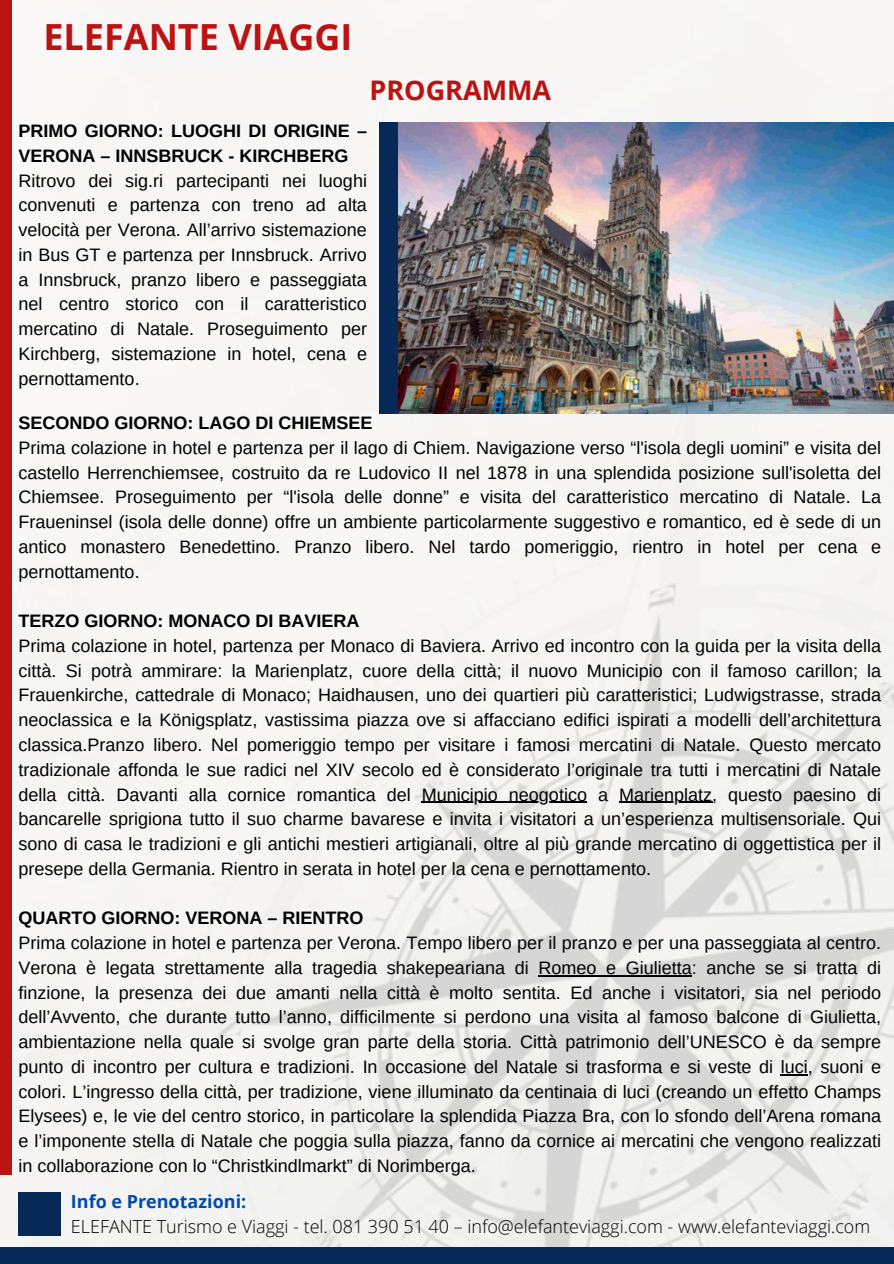
<style>
.page{position:relative;width:894px;height:1264px;background:#fff}
.page>*{position:absolute;margin:0;border:0;box-sizing:border-box;transform-origin:0 0}
.t1{font:700 36px "Open Sans";color:#bb1212}
.t2{font:700 27px "Open Sans";color:#bb1212}
.t3{font:18px/24.8px "Arimo";color:#000;text-align:justify}
.t4{font:700 18px/24.8px "Arimo";color:#000}
.t5{font:300 18px "Open Sans";color:#000}
.t6{font:700 18px "Open Sans";color:#004aad}
</style>
<div class="page">
<img style="left:0;top:0;width:892px;height:1247px">
<div style="left:0;top:0;width:11px;height:1174px;background:#bb1212"></div>
<div style="left:19px;top:1191px;width:42px;height:44px;background:#072957"></div>
<div style="left:0;top:1247px;width:893px;height:16px;background:#072957"></div>
<div style="left:378px;top:122px;width:57px;height:292px;background:#072957"></div>
<img style="left:398px;top:122px;width:495px;height:291px">
<hr style="left:422px;top:801px;width:165px;height:1px;background:#000">
<hr style="left:619px;top:801px;width:93px;height:1px;background:#000">
<hr style="left:538px;top:975px;width:153px;height:1px;background:#000">
<svg style="left:780px;top:1074px;width:27px;height:1px"></svg>
<h1 class="t1" style="left:43px;top:11px;width:310px">ELEFANTE VIAGGI</h1>
<p class="t2" style="left:369px;top:71px;width:183px">PROGRAMMA</p>
<p class="t4" style="left:19px;top:118px;width:350px">PRIMO GIORNO: LUOGHI DI ORIGINE –<br>VERONA – INNSBRUCK - KIRCHBERG</p>
<p class="t3" style="left:19px;top:168px;width:350px">Ritrovo dei sig.ri partecipanti nei luoghi convenuti e partenza con treno ad alta velocità per Verona. All’arrivo sistemazione in Bus GT e partenza per Innsbruck. Arrivo a Innsbruck, pranzo libero e passeggiata nel centro storico con il caratteristico mercatino di Natale. Proseguimento per Kirchberg, sistemazione in hotel, cena e pernottamento.</p>
<p class="t4" style="left:19px;top:410px;width:355px">SECONDO GIORNO: LAGO DI CHIEMSEE</p>
<p class="t3" style="left:19px;top:435px;width:864px">Prima colazione in hotel e partenza per il lago di Chiem. Navigazione verso “l'isola degli uomini” e visita del castello Herrenchiemsee, costruito da re Ludovico II nel 1878 in una splendida posizione sull'isoletta del Chiemsee. Proseguimento per “l'isola delle donne” e visita del caratteristico mercatino di Natale. La Fraueninsel (isola delle donne) offre un ambiente particolarmente suggestivo e romantico, ed è sede di un antico monastero Benedettino. Pranzo libero. Nel tardo pomeriggio, rientro in hotel per cena e pernottamento.</p>
<p class="t4" style="left:19px;top:608px;width:342px">TERZO GIORNO: MONACO DI BAVIERA</p>
<p class="t3" style="left:19px;top:633px;width:864px">Prima colazione in hotel, partenza per Monaco di Baviera. Arrivo ed incontro con la guida per la visita della città. Si potrà ammirare: la Marienplatz, cuore della città; il nuovo Municipio con il famoso carillon; la Frauenkirche, cattedrale di Monaco; Haidhausen, uno dei quartieri più caratteristici; Ludwigstrasse, strada neoclassica e la Königsplatz, vastissima piazza ove si affacciano edifici ispirati a modelli dell’architettura classica.Pranzo libero. Nel pomeriggio tempo per visitare i famosi mercatini di Natale. Questo mercato tradizionale affonda le sue radici nel XIV secolo ed è considerato l’originale tra tutti i mercatini di Natale della città. Davanti alla cornice romantica del Municipio neogotico a Marienplatz, questo paesino di bancarelle sprigiona tutto il suo charme bavarese e invita i visitatori a un’esperienza multisensoriale. Qui sono di casa le tradizioni e gli antichi mestieri artigianali, oltre al più grande mercatino di oggettistica per il presepe della Germania. Rientro in serata in hotel per la cena e pernottamento.</p>
<p class="t4" style="left:19px;top:905px;width:346px">QUARTO GIORNO: VERONA – RIENTRO</p>
<p class="t3" style="left:19px;top:930px;width:864px">Prima colazione in hotel e partenza per Verona. Tempo libero per il pranzo e per una passeggiata al centro.<br>Verona è legata strettamente alla tragedia shakepeariana di Romeo e Giulietta: anche se si tratta di finzione, la presenza dei due amanti nella città è molto sentita. Ed anche i visitatori, sia nel periodo dell’Avvento, che durante tutto l’anno, difficilmente si perdono una visita al famoso balcone di Giulietta, ambientazione nella quale si svolge gran parte della storia. Città patrimonio dell’UNESCO è da sempre punto di incontro per cultura e tradizioni. In occasione del Natale si trasforma e si veste di luci, suoni e colori. L’ingresso della città, per tradizione, viene illuminato da centinaia di luci (creando un effetto Champs Elysees) e, le vie del centro storico, in particolare la splendida Piazza Bra, con lo sfondo dell’Arena romana e l’imponente stella di Natale che poggia sulla piazza, fanno da cornice ai mercatini che vengono realizzati in collaborazione con lo “Christkindlmarkt” di Norimberga.</p>
<p class="t6" style="left:71px;top:1189px;width:177px">Info e Prenotazioni:</p>
<p class="t5" style="left:71px;top:1213px;width:800px">ELEFANTE Turismo e Viaggi - tel. 081 390 51 40 – info@elefanteviaggi.com - www.elefanteviaggi.com</p>
</div>
